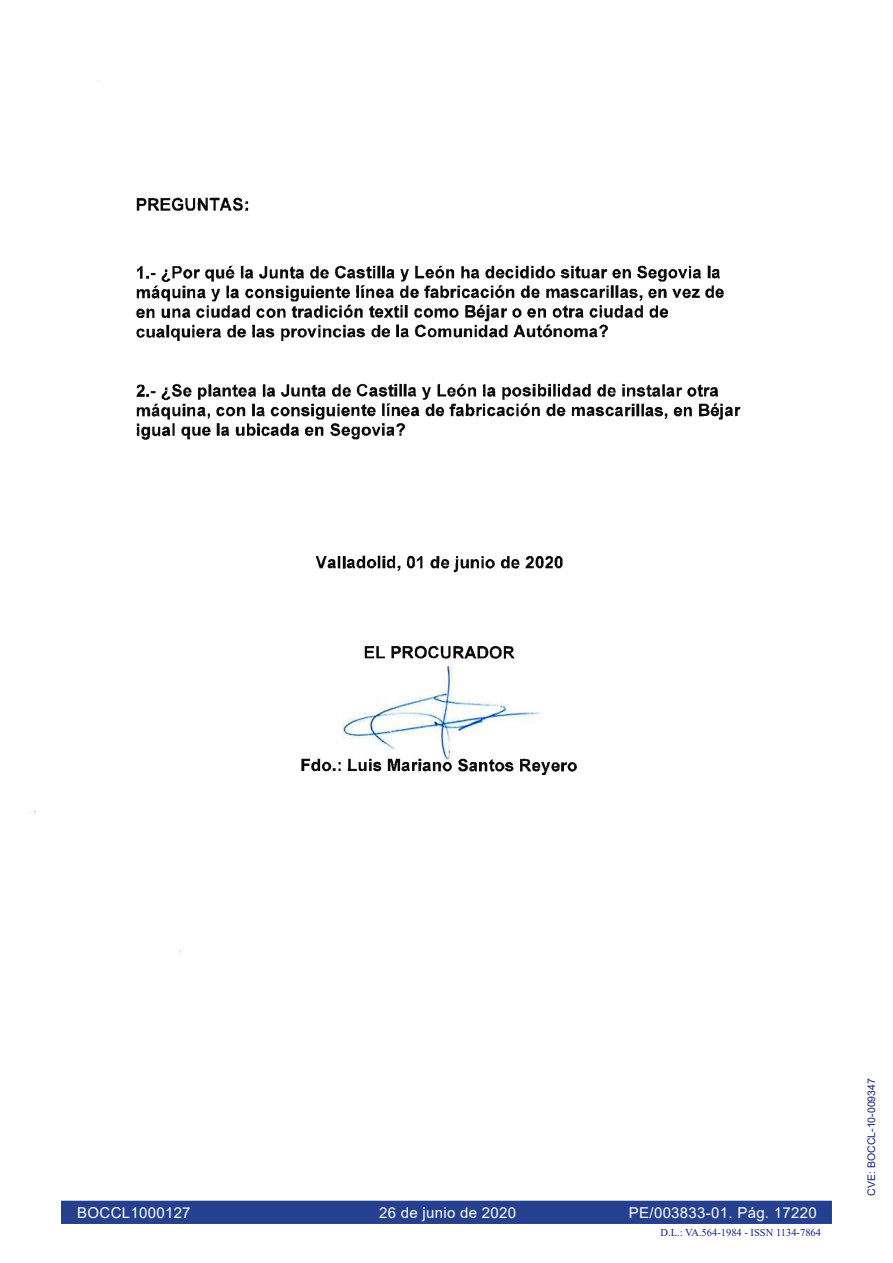
<style>
.page{position:relative;width:893px;height:1263px;background:#fff}
.page>*{position:absolute;margin:0;border:0;box-sizing:border-box;transform-origin:0 0}
.t1{font:15px "Arial";letter-spacing:.02em;color:#fff}
.t2{font:10.5px "Times New Roman";color:#132477}
.t3{font:10.5px "Arial";color:#132477}
</style>
<div class="page">
<div style="left:60px;top:1200px;width:773px;height:25px;background:#25408f"></div>
<div style="left:60px;top:1199px;width:773px;height:26px;border:2px solid #fff"></div>
<img style="left:135px;top:197px;width:606px;height:578px">
<p class="t1" style="left:77px;top:1202px;width:115px">BOCCL1000127</p>
<p class="t1" style="left:379px;top:1202px;width:139px">26 de junio de 2020</p>
<p class="t1" style="left:629px;top:1202px;width:189px">PE/003833-01. Pág. 17220</p>
<p class="t2" style="left:661px;top:1225px;width:162px">D.L.: VA.564-1984 - ISSN 1134-7864</p>
<p class="t3" style="left:864px;top:1195px;width:119px;rotate:-90deg">CVE: BOCCL-10-009347</p>
</div>
